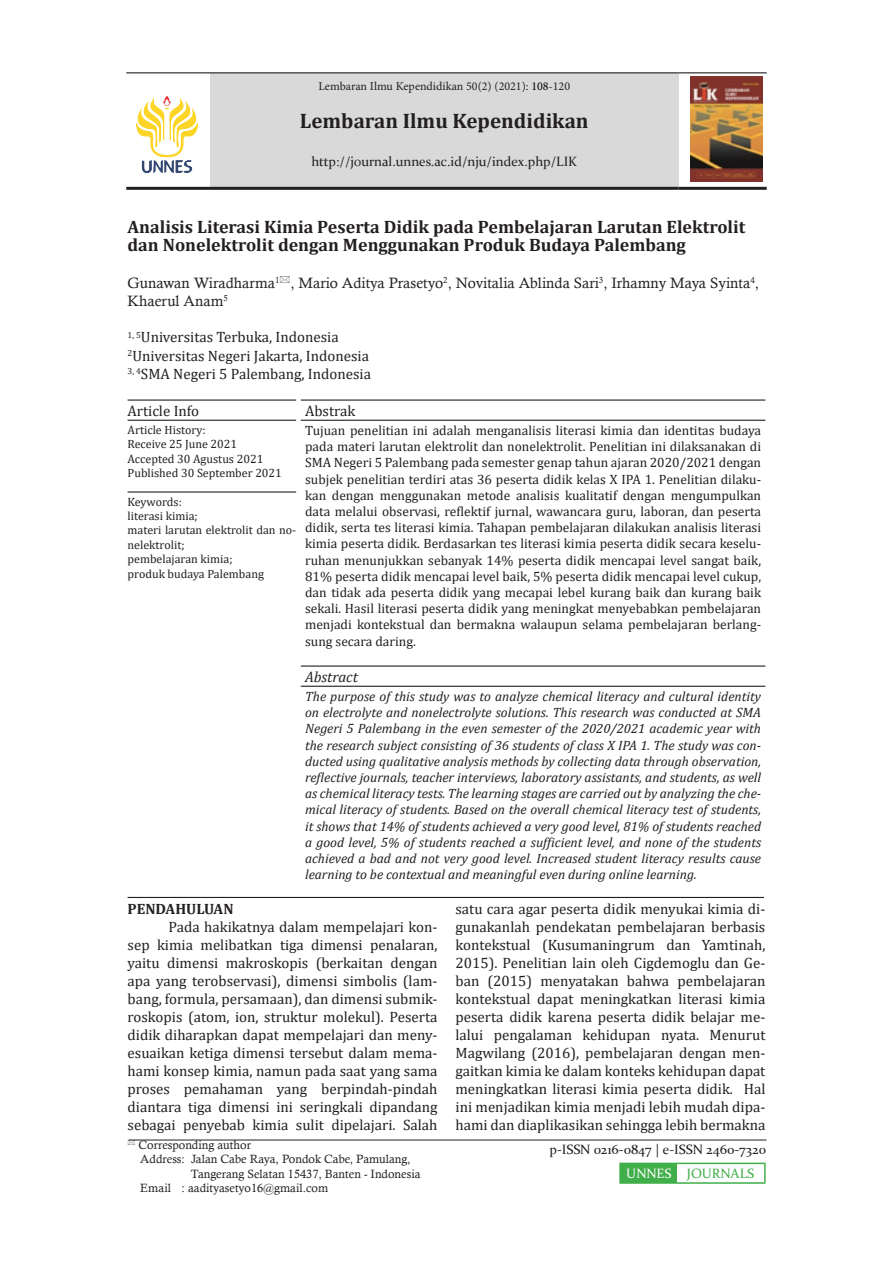
<style>
.page{position:relative;width:893px;height:1263px;background:#fff}
.page>*{position:absolute;margin:0;border:0;box-sizing:border-box;transform-origin:0 0}
.t1{font:700 21px "Cambria";color:#231f20}
.Judul{font:700 18px/18px "Cambria";color:#231f20}
.ISI{font:15px/18px "Cambria";color:#231f20;text-align:justify}
.Jurusan{font:15px "Cambria";color:#231f20}
.Nama_Penulis{font:15px/18px "Calisto";color:#231f20}
.Keywords{font:15px "Cambria";color:#231f20}
.BAB{font:700 15px "Cambria";color:#231f20}
.Keywords-2{font:italic 15px "Cambria";color:#231f20}
.Abstrak_English{font:13.5px/16.2px "Cambria";color:#231f20;text-align:justify}
.Abstrak_English-2{font:italic 13.5px/16.2px "Cambria";color:#231f20;text-align:justify}
.Keywords-3{font:13.5px "Constantia";color:#231f20}
.Keywords-4{font:13.5px "Constantia";color:#40ae49}
.Keywords-5{font:13.5px "Constantia";color:#fff}
.t2{font:12px/14.4px "Calisto";color:#231f20}
.Abstrak_English-3{font:12px/14.4px "Cambria";color:#231f20}
.Keywords-6{font:12px "Cambria";color:#231f20}
.t3{font:12px "Minion Pro";color:#231f20}
.s1{color:#000}
</style>
<div class="page">
<div style="left:210px;top:73px;width:468px;height:115px;background:#d9d9d9"></div>
<hr style="left:126px;top:72px;width:84px;height:1px;background:#231f20">
<hr style="left:210px;top:72px;width:468px;height:1px;background:#231f20">
<hr style="left:678px;top:72px;width:89px;height:1px;background:#231f20">
<hr style="left:126px;top:187px;width:84px;height:3px;background:#231f20">
<hr style="left:210px;top:187px;width:468px;height:3px;background:#231f20">
<hr style="left:678px;top:187px;width:89px;height:3px;background:#231f20">
<hr style="left:301px;top:399px;width:464px;height:2px;background:#231f20">
<hr style="left:301px;top:420px;width:464px;height:1px;background:#231f20">
<hr style="left:301px;top:665px;width:464px;height:2px;background:#231f20">
<hr style="left:301px;top:686px;width:464px;height:1px;background:#231f20">
<hr style="left:128px;top:399px;width:168px;height:2px;background:#231f20">
<hr style="left:128px;top:420px;width:168px;height:1px;background:#231f20">
<hr style="left:128px;top:491px;width:168px;height:2px;background:#231f20">
<hr style="left:128px;top:897px;width:636px;height:1px;background:#231f20">
<div style="left:620px;top:1163px;width:57px;height:20px;background:#40ae49"></div>
<hr style="left:619px;top:1162px;width:58px;height:2px;background:#40ae49">
<svg style="left:619px;top:1164px;width:1px;height:18px"></svg>
<hr style="left:677px;top:1162px;width:89px;height:2px;background:#40ae49">
<svg style="left:764px;top:1164px;width:2px;height:18px"></svg>
<hr style="left:619px;top:1182px;width:58px;height:2px;background:#40ae49">
<hr style="left:677px;top:1182px;width:89px;height:2px;background:#40ae49">
<hr style="left:129px;top:1140px;width:637px;height:1px;background:#231f20">
<img style="left:136px;top:96px;width:61px;height:77px">
<img style="left:690px;top:77px;width:72px;height:105px">
<p class="t3" style="left:318px;top:78px;width:253px">Lembaran Ilmu Kependidikan 50(2) (2021): <span class="s1">108</span>-120</p>
<p class="t1" style="left:300px;top:106px;width:290px">Lembaran Ilmu Kependidikan</p>
<p class="Keywords-3" style="left:311px;top:152px;width:267px">http://journal.unnes.ac.id/nju/index.php/LIK</p>
<p class="Judul" style="left:128px;top:217px;width:619px">Analisis Literasi Kimia Peserta Didik pada Pembelajaran Larutan Elektrolit dan Nonelektrolit dengan Menggunakan Produk Budaya Palembang</p>
<p class="Nama_Penulis" style="left:128px;top:274px;width:633px">Gunawan Wiradharma<sup>1</sup> , Mario Aditya Prasetyo<sup>2</sup>, Novitalia Ablinda Sari<sup>3</sup>, Irhamny Maya Syinta<sup>4</sup>,<br>Khaerul Anam<sup>5</sup></p>
<p class="Jurusan" style="left:128px;top:329px;width:213px"><sup>1,</sup> <sup>5</sup>Universitas Terbuka, Indonesia</p>
<p class="Jurusan" style="left:128px;top:347px;width:243px"><sup>2</sup>Universitas Negeri Jakarta, Indonesia</p>
<p class="Jurusan" style="left:128px;top:365px;width:245px"><sup>3,</sup> <sup>4</sup>SMA Negeri 5 Palembang, Indonesia</p>
<p class="Keywords" style="left:305px;top:402px;width:52px">Abstrak</p>
<p class="Abstrak_English" style="left:305px;top:422px;width:458px">Tujuan penelitian ini adalah menganalisis literasi kimia dan identitas budaya pada materi larutan elektrolit dan nonelektrolit. Penelitian ini dilaksanakan di SMA Negeri 5 Palembang pada semester genap tahun ajaran 2020/2021 dengan subjek penelitian terdiri atas 36 peserta didik kelas X IPA 1. Penelitian dilaku&shy;kan dengan menggunakan metode analisis kualitatif dengan mengumpulkan data melalui observasi, reflektif jurnal, wawancara guru, laboran, dan peserta didik, serta tes literasi kimia. Tahapan pembelajaran dilakukan analisis literasi kimia peserta didik. Berdasarkan tes literasi kimia peserta didik secara keselu&shy;ruhan menunjukkan sebanyak 14% peserta didik mencapai level sangat baik, 81% peserta didik mencapai level baik, 5% peserta didik mencapai level cukup, dan tidak ada peserta didik yang mecapai lebel kurang baik dan kurang baik sekali. Hasil literasi peserta didik yang meningkat menyebabkan pembelajaran menjadi kontekstual dan bermakna walaupun selama pembelajaran berlang&shy;sung secara daring.</p>
<p class="Keywords-2" style="left:305px;top:666px;width:54px">Abstract</p>
<p class="Abstrak_English-2" style="left:305px;top:688px;width:458px">The purpose of this study was to analyze chemical literacy and cultural identity on electrolyte and nonelectrolyte solutions. This research was conducted at SMA Negeri 5 Palembang in the even semester of the 2020/2021 academic year with the research subject consisting of 36 students of class X IPA 1. The study was con&shy;ducted using qualitative analysis methods by collecting data through observation, reflective journals, teacher interviews, laboratory assistants, and students, as well as chemical literacy tests. The learning stages are carried out by analyzing the che&shy;mical literacy of students. Based on the overall chemical literacy test of students, it shows that 14% of students achieved a very good level, 81% of students reached a good level, 5% of students reached a sufficient level, and none of the students achieved a bad and not very good level. Increased student literacy results cause learning to be contextual and meaningful even during online learning.</p>
<p class="Keywords" style="left:128px;top:402px;width:73px">Article Info</p>
<p class="Keywords-6" style="left:128px;top:423px;width:80px">Article History:</p>
<p class="Keywords-6" style="left:128px;top:437px;width:111px">Receive 25 June 2021</p>
<p class="Keywords-6" style="left:128px;top:451px;width:137px">Accepted 30 Agustus 2021</p>
<p class="Keywords-6" style="left:128px;top:466px;width:156px">Published 30 September 2021</p>
<p class="Keywords-6" style="left:128px;top:494px;width:56px">Keywords:</p>
<p class="Abstrak_English-3" style="left:128px;top:509px;width:72px">literasi kimia;</p>
<p class="Abstrak_English-3" style="left:128px;top:523px;width:170px">materi larutan elektrolit dan no&shy;nelektrolit;</p>
<p class="Abstrak_English-3" style="left:128px;top:552px;width:107px">pembelajaran kimia;</p>
<p class="Abstrak_English-3" style="left:128px;top:566px;width:138px">produk budaya Palembang</p>
<p class="BAB" style="left:128px;top:898px;width:108px">PENDAHULUAN</p>
<p class="ISI" style="left:128px;top:918px;width:311px;text-indent:41px">Pada hakikatnya dalam mempelajari kon&shy;sep kimia melibatkan tiga dimensi penalaran, yaitu dimensi makroskopis (berkaitan dengan apa yang terobservasi), dimensi simbolis (lam&shy;bang, formula, persamaan), dan dimensi submik&shy;roskopis (atom, ion, struktur molekul). Peserta didik diharapkan dapat mempelajari dan meny&shy;esuaikan ketiga dimensi tersebut dalam mema&shy;hami konsep kimia, namun pada saat yang sama proses pemahaman yang berpindah-pindah diantara tiga dimensi ini seringkali dipandang sebagai penyebab kimia sulit dipelajari. Salah</p>
<p class="t2" style="left:139px;top:1137px;width:114px">Corresponding author</p>
<p class="t2" style="left:191px;top:1152px;width:231px;text-indent:-50px">Address: Jalan Cabe Raya, Pondok Cabe, Pamulang,<br>Tangerang Selatan 15437, Banten - Indonesia</p>
<p class="t2" style="left:140px;top:1181px;width:189px">Email : aadityasetyo16@gmail.com</p>
<p class="ISI" style="left:455px;top:900px;width:311px">satu cara agar peserta didik menyukai kimia di&shy;gunakanlah pendekatan pembelajaran berbasis kontekstual (Kusumaningrum dan Yamtinah, 2015). Penelitian lain oleh Cigdemoglu dan Ge&shy;ban (2015) menyatakan bahwa pembelajaran kontekstual dapat meningkatkan literasi kimia peserta didik karena peserta didik belajar me&shy;lalui pengalaman kehidupan nyata. Menurut Magwilang (2016), pembelajaran dengan men&shy;gaitkan kimia ke dalam konteks kehidupan dapat meningkatkan literasi kimia peserta didik. Hal ini menjadikan kimia menjadi lebih mudah dipa&shy;hami dan diaplikasikan sehingga lebih bermakna</p>
<p class="Keywords-3" style="left:549px;top:1140px;width:218px">p-ISSN 0216-0847 | e-ISSN 2460-7320</p>
<p class="Keywords-5" style="left:626px;top:1164px;width:46px">UNNES</p>
<p class="Keywords-4" style="left:687px;top:1164px;width:69px">JOURNALS</p>
</div>
